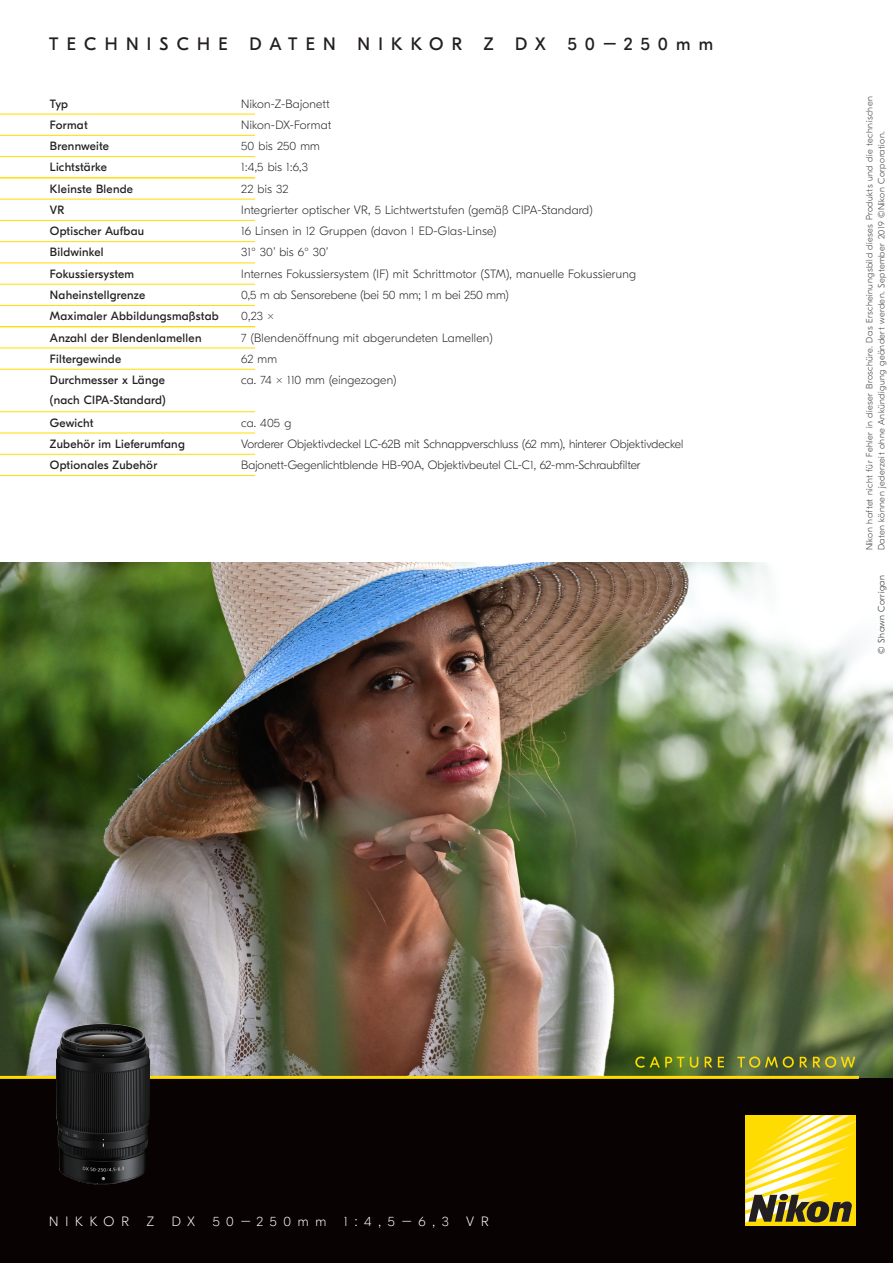
<style>
.page{position:relative;width:893px;height:1263px;background:#fff}
.page>*{position:absolute;margin:0;border:0;box-sizing:border-box;transform-origin:0 0}
.t1{font:18px "GT Eesti Pro Display";letter-spacing:.455em;color:#231f20}
.t2{font:100 13.5px "GT Eesti Pro Display";letter-spacing:.5em;color:#fff}
.t3{font:100 12px "GT Eesti Pro Display";letter-spacing:.02em;color:#231f20}
.t4{font:12px/19.5px "GT Eesti Pro Display";letter-spacing:.02em;color:#231f20}
.t5{font:100 12px "GT Eesti Pro Display";color:#231f20}
.t6{font:100 9px/12px "GT Eesti Pro Display";letter-spacing:.05em;color:#333233}
.t7{font:100 9px "GT Eesti Pro Display";letter-spacing:.05em;color:#231f20}
</style>
<div class="page">
<div style="left:0;top:1077px;width:893px;height:186px;background:#080302"></div>
<img style="left:0;top:563px;width:893px;height:514px">
<svg style="left:635px;top:1056px;width:49px;height:12px"></svg>
<svg style="left:690px;top:1057px;width:8px;height:11px"></svg>
<svg style="left:705px;top:1057px;width:7px;height:10px"></svg>
<svg style="left:718px;top:1057px;width:6px;height:10px"></svg>
<svg style="left:737px;top:1056px;width:57px;height:12px"></svg>
<svg style="left:800px;top:1057px;width:7px;height:10px"></svg>
<svg style="left:813px;top:1056px;width:42px;height:12px"></svg>
<hr style="left:0;top:1076px;width:859px;height:3px;background:#ffdc01">
<div style="left:745px;top:1115px;width:111px;height:111px;background:#ffdc01"></div>
<svg style="left:745px;top:1115px;width:111px;height:108px"></svg>
<img style="left:56px;top:1024px;width:94px;height:160px">
<hr style="left:0;top:114px;width:255px;height:1px;background:#ffdc01">
<hr style="left:0;top:135px;width:255px;height:1px;background:#ffdc01">
<hr style="left:0;top:156px;width:255px;height:1px;background:#ffdc01">
<hr style="left:0;top:177px;width:255px;height:1px;background:#ffdc01">
<hr style="left:0;top:199px;width:255px;height:1px;background:#ffdc01">
<hr style="left:0;top:220px;width:255px;height:1px;background:#ffdc01">
<hr style="left:0;top:241px;width:255px;height:1px;background:#ffdc01">
<hr style="left:0;top:262px;width:255px;height:1px;background:#ffdc01">
<hr style="left:0;top:284px;width:255px;height:1px;background:#ffdc01">
<hr style="left:0;top:305px;width:255px;height:1px;background:#ffdc01">
<hr style="left:0;top:326px;width:255px;height:1px;background:#ffdc01">
<hr style="left:0;top:348px;width:255px;height:1px;background:#ffdc01">
<hr style="left:0;top:369px;width:255px;height:1px;background:#ffdc01">
<hr style="left:0;top:475px;width:255px;height:1px;background:#ffdc01">
<hr style="left:0;top:411px;width:255px;height:1px;background:#ffdc01">
<hr style="left:0;top:433px;width:255px;height:1px;background:#ffdc01">
<hr style="left:0;top:454px;width:255px;height:1px;background:#ffdc01">
<p class="t1" style="left:49px;top:34px;width:665px">TECHNISCHE DATEN NIKKOR Z DX 50–250mm</p>
<p class="t4" style="left:50px;top:94px;width:20px">Typ</p>
<p class="t3" style="left:241px;top:97px;width:90px">Nikon-Z-Bajonett</p>
<p class="t4" style="left:50px;top:115px;width:39px">Format</p>
<p class="t3" style="left:241px;top:118px;width:92px">Nikon-DX-Format</p>
<p class="t4" style="left:50px;top:137px;width:61px">Brennweite</p>
<p class="t5" style="left:241px;top:139px;width:80px">50 bis 250 mm</p>
<p class="t4" style="left:50px;top:158px;width:58px">Lichtstärke</p>
<p class="t5" style="left:241px;top:161px;width:68px">1:4,5 bis 1:6,3</p>
<p class="t4" style="left:50px;top:179px;width:85px">Kleinste Blende</p>
<p class="t5" style="left:241px;top:182px;width:49px">22 bis 32</p>
<p class="t4" style="left:50px;top:200px;width:16px">VR</p>
<p class="t3" style="left:241px;top:203px;width:353px">Integrierter optischer VR, 5 Lichtwertstufen (gemäß CIPA-Standard)</p>
<p class="t4" style="left:50px;top:222px;width:96px">Optischer Aufbau</p>
<p class="t3" style="left:241px;top:224px;width:256px">16 Linsen in 12 Gruppen (davon 1 ED-Glas-Linse)</p>
<p class="t4" style="left:50px;top:243px;width:55px">Bildwinkel</p>
<p class="t5" style="left:241px;top:246px;width:88px">31° 30’ bis 6° 30’</p>
<p class="t4" style="left:50px;top:264px;width:86px">Fokussiersystem</p>
<p class="t3" style="left:241px;top:267px;width:396px">Internes Fokussiersystem (IF) mit Schrittmotor (STM), manuelle Fokussierung</p>
<p class="t4" style="left:50px;top:285px;width:97px">Naheinstellgrenze</p>
<p class="t5" style="left:241px;top:288px;width:269px">0,5 m ab Sensorebene (bei 50 mm; 1 m bei 250 mm)</p>
<p class="t4" style="left:50px;top:307px;width:170px">Maximaler Abbildungsmaßstab</p>
<p class="t5" style="left:241px;top:310px;width:35px">0,23 x</p>
<p class="t4" style="left:50px;top:328px;width:153px">Anzahl der Blendenlamellen</p>
<p class="t3" style="left:241px;top:331px;width:253px">7 (Blendenöffnung mit abgerundeten Lamellen)</p>
<p class="t4" style="left:50px;top:349px;width:73px">Filtergewinde</p>
<p class="t5" style="left:241px;top:352px;width:37px">62 mm</p>
<p class="t4" style="left:50px;top:370px;width:117px">Durchmesser x Länge (nach CIPA-Standard)</p>
<p class="t3" style="left:241px;top:373px;width:157px">ca. 74 × 110 mm (eingezogen)</p>
<p class="t4" style="left:50px;top:413px;width:45px">Gewicht</p>
<p class="t5" style="left:241px;top:416px;width:51px">ca. 405 g</p>
<p class="t4" style="left:50px;top:434px;width:136px">Zubehör im Lieferumfang</p>
<p class="t5" style="left:241px;top:437px;width:444px">Vorderer Objektivdeckel LC-62B mit Schnappverschluss (62 mm), hinterer Objektivdeckel</p>
<p class="t4" style="left:50px;top:456px;width:109px">Optionales Zubehör</p>
<p class="t5" style="left:241px;top:458px;width:401px">Bajonett-Gegenlichtblende HB-90A, Objektivbeutel CL-C1, 62-mm-Schraubfilter</p>
<p class="t6" style="left:864px;top:550px;width:455px;rotate:-90deg">Nikon haftet nicht für Fehler in dieser Broschüre. Das Erscheinungsbild dieses Produkts und die technischen<br>Daten können jederzeit ohne Ankündigung geändert werden. September 2019 ©Nikon Corporation.</p>
<p class="t7" style="left:876px;top:654px;width:80px;rotate:-90deg">© Shawn Corrigan</p>
<p class="t2" style="left:49px;top:1214px;width:81px">NIKKOR</p>
<p class="t2" style="left:147px;top:1214px;width:9px">Z</p>
<p class="t2" style="left:172px;top:1214px;width:25px">D X</p>
<p class="t2" style="left:213px;top:1214px;width:115px">50–250mm</p>
<p class="t2" style="left:344px;top:1214px;width:106px">1:4,5–6,3</p>
<p class="t2" style="left:466px;top:1214px;width:24px">V R</p>
</div>
